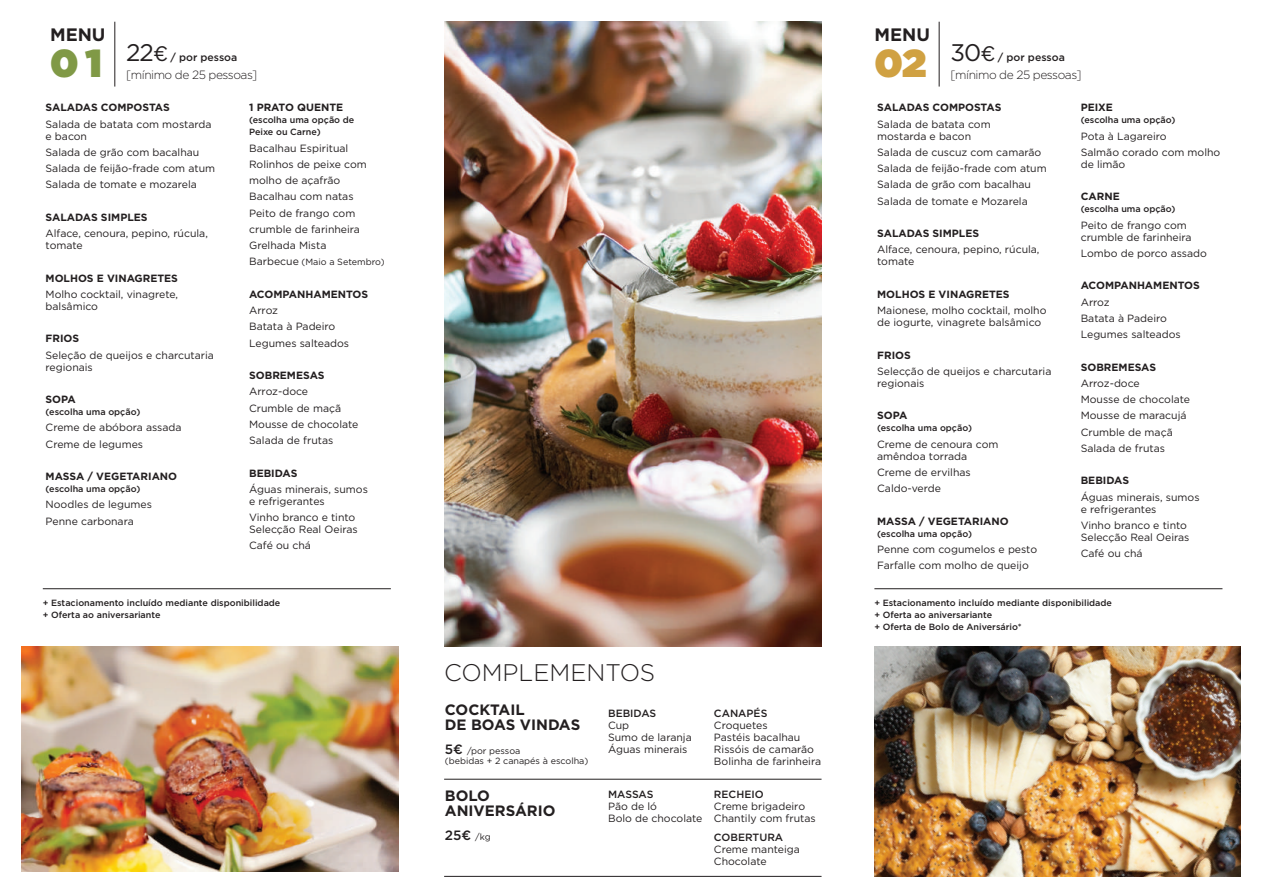
<style>
.page{position:relative;width:1263px;height:893px;background:#fff}
.page>*{position:absolute;margin:0;border:0;box-sizing:border-box;transform-origin:0 0}
.t1{font:900 39px "Gotham";color:#809946}
.t2{font:300 24px "Gotham";color:#231f20}
.t3{font:700 18px "Gotham";color:#231f20}
.t4{font:700 15px/15px "Gotham";color:#231f20}
.t5{font:500 13.5px "Gotham";color:#231f20}
.t6{font:300 12px "Gotham";letter-spacing:-.04em;color:#231f20}
.t7{font:10.5px/16.2px "Gotham";color:#231f20}
.t8{font:700 10.5px "Gotham";color:#231f20}
.t9{font:500 10.5px "Gotham";color:#231f20}
.t10{font:500 9px/12px "Gotham";color:#231f20}
.t11{font:9px/10.5px "Gotham";color:#231f20}
.s1{font-weight:400;font-size:24px}
.s2{font-weight:400;font-size:21px}
.s3{font-size:10.5px}
.s4{font-weight:500;font-size:13.5px}
.s5{font-weight:400;font-size:9px}
.s6{font-weight:900;font-size:39px;color:#d0a142}
</style>
<div class="page">
<img style="left:874px;top:646px;width:366px;height:231px">
<img style="left:444px;top:21px;width:377px;height:625px">
<img style="left:21px;top:646px;width:378px;height:226px">
<hr style="left:43px;top:588px;width:348px;height:1px;background:#231f20">
<hr style="left:874px;top:588px;width:348px;height:1px;background:#231f20">
<hr style="left:114px;top:22px;width:1px;height:65px;background:#231f20">
<hr style="left:939px;top:22px;width:1px;height:65px;background:#231f20">
<hr style="left:444px;top:779px;width:377px;height:1px;background:#231f20">
<hr style="left:444px;top:876px;width:377px;height:1px;background:#231f20">
<h3 class="t3" style="left:50px;top:23px;width:57px">MENU</h3>
<h1 class="t1" style="left:50px;top:35px;width:53px">0 1</h1>
<p class="t8" style="left:46px;top:101px;width:126px">SALADAS COMPOSTAS</p>
<p class="t7" style="left:46px;top:118px;width:167px;line-height:12px">Salada de batata com mostarda e bacon</p>
<p class="t7" style="left:46px;top:144px;width:171px">Salada de grão com bacalhau<br>Salada de feijão-frade com atum<br>Salada de tomate e mozarela</p>
<p class="t8" style="left:46px;top:210px;width:104px">SALADAS SIMPLES</p>
<p class="t7" style="left:46px;top:227px;width:164px;line-height:12px">Alface, cenoura, pepino, rúcula, tomate</p>
<p class="t8" style="left:46px;top:271px;width:134px">MOLHOS E VINAGRETES</p>
<p class="t7" style="left:46px;top:288px;width:134px;line-height:12px">Molho cocktail, vinagrete, balsâmico</p>
<p class="t8" style="left:46px;top:332px;width:35px">FRIOS</p>
<p class="t7" style="left:46px;top:349px;width:170px;line-height:12px">Seleção de queijos e charcutaria regionais</p>
<p class="t8" style="left:46px;top:392px;width:32px">SOPA</p>
<p class="t10" style="left:46px;top:406px;width:96px">(escolha uma opção)</p>
<p class="t7" style="left:46px;top:419px;width:138px">Creme de abóbora assada<br>Creme de legumes</p>
<p class="t8" style="left:46px;top:469px;width:133px">MASSA / VEGETARIANO</p>
<p class="t10" style="left:46px;top:483px;width:96px">(escolha uma opção)</p>
<p class="t7" style="left:46px;top:496px;width:108px">Noodles de legumes<br>Penne carbonara</p>
<p class="t9" style="left:126px;top:50px;width:113px"><span class="s1">22</span><span class="s2">€</span> / por pessoa</p>
<p class="t6" style="left:126px;top:67px;width:133px">[mínimo de 25 pessoas]</p>
<p class="t8" style="left:249px;top:101px;width:96px">1 PRATO QUENTE</p>
<p class="t10" style="left:249px;top:114px;width:107px">(escolha uma opção de<br>Peixe ou Carne)</p>
<p class="t7" style="left:249px;top:140px;width:119px">Bacalhau Espiritual<br>Rolinhos de peixe com molho de açafrão<br>Bacalhau com natas<br>Peito de frango com crumble de farinheira<br>Grelhada Mista</p>
<p class="t11" style="left:249px;top:257px;width:137px"><span class="s3">Barbecue</span> (Maio a Setembro)</p>
<p class="t8" style="left:249px;top:287px;width:121px">ACOMPANHAMENTOS</p>
<p class="t7" style="left:249px;top:302px;width:102px">Arroz<br>Batata à Padeiro<br>Legumes salteados</p>
<p class="t8" style="left:249px;top:368px;width:77px">SOBREMESAS</p>
<p class="t7" style="left:249px;top:383px;width:111px">Arroz-doce<br>Crumble de maçã<br>Mousse de chocolate<br>Salada de frutas</p>
<p class="t8" style="left:249px;top:466px;width:50px">BEBIDAS</p>
<p class="t7" style="left:249px;top:483px;width:120px;line-height:12px">Águas minerais, sumos e refrigerantes</p>
<p class="t7" style="left:249px;top:511px;width:110px;line-height:12px">Vinho branco e tinto<br>Selecção Real Oeiras</p>
<p class="t7" style="left:249px;top:537px;width:63px">Café ou chá</p>
<p class="t10" style="left:43px;top:596px;width:239px">+ Estacionamento incluído mediante disponibilidade + Oferta ao aniversariante</p>
<h2 class="t2" style="left:444px;top:657px;width:213px">COMPLEMENTOS</h2>
<p class="t9" style="left:608px;top:706px;width:50px">BEBIDAS</p>
<p class="t7" style="left:608px;top:719px;width:85px;line-height:12px">Cup<br>Sumo de laranja<br>Águas minerais</p>
<h3 class="t4" style="left:445px;top:702px;width:137px">COCKTAIL<br>DE BOAS VINDAS</h3>
<p class="t11" style="left:445px;top:745px;width:145px"><span class="s4">5€</span> /por pessoa<br>(bebidas + 2 canapés à escolha)</p>
<h3 class="t4" style="left:445px;top:788px;width:112px">BOLO<br>ANIVERSÁRIO</h3>
<p class="t5" style="left:445px;top:827px;width:47px">25€ <span class="s5">/kg</span></p>
<p class="t9" style="left:608px;top:787px;width:47px">MASSAS</p>
<p class="t7" style="left:608px;top:800px;width:96px;line-height:12px">Pão de ló<br>Bolo de chocolate</p>
<p class="t9" style="left:714px;top:706px;width:55px">CANAPÉS</p>
<p class="t7" style="left:714px;top:719px;width:109px;line-height:12px">Croquetes<br>Pastéis bacalhau<br>Rissóis de camarão<br>Bolinha de farinheira</p>
<p class="t9" style="left:714px;top:787px;width:51px">RECHEIO</p>
<p class="t7" style="left:714px;top:800px;width:103px;line-height:12px">Creme brigadeiro<br>Chantily com frutas</p>
<p class="t9" style="left:714px;top:831px;width:71px">COBERTURA</p>
<p class="t7" style="left:714px;top:843px;width:87px;line-height:12px">Creme manteiga<br>Chocolate</p>
<h3 class="t3" style="left:874px;top:23px;width:57px">MENU</h3>
<p class="t9" style="left:874px;top:50px;width:192px"><span class="s6">02</span> <span class="s1">30</span><span class="s2">€</span> / por pessoa</p>
<p class="t6" style="left:950px;top:67px;width:133px">[mínimo de 25 pessoas]</p>
<p class="t8" style="left:877px;top:101px;width:126px">SALADAS COMPOSTAS</p>
<p class="t7" style="left:877px;top:118px;width:115px;line-height:12px">Salada de batata com mostarda e bacon</p>
<p class="t7" style="left:877px;top:144px;width:171px">Salada de cuscuz com camarão<br>Salada de feijão-frade com atum<br>Salada de grão com bacalhau<br>Salada de tomate e Mozarela</p>
<p class="t8" style="left:877px;top:226px;width:104px">SALADAS SIMPLES</p>
<p class="t7" style="left:877px;top:243px;width:164px;line-height:12px">Alface, cenoura, pepino, rúcula, tomate</p>
<p class="t8" style="left:877px;top:287px;width:134px">MOLHOS E VINAGRETES</p>
<p class="t7" style="left:877px;top:304px;width:171px;line-height:12px">Maionese, molho cocktail, molho de iogurte, vinagrete balsâmico</p>
<p class="t8" style="left:877px;top:348px;width:35px">FRIOS</p>
<p class="t7" style="left:877px;top:365px;width:176px;line-height:12px">Selecção de queijos e charcutaria regionais</p>
<p class="t8" style="left:877px;top:409px;width:32px">SOPA</p>
<p class="t10" style="left:877px;top:422px;width:96px">(escolha uma opção)</p>
<p class="t7" style="left:877px;top:438px;width:123px;line-height:12px">Creme de cenoura com amêndoa torrada</p>
<p class="t7" style="left:877px;top:464px;width:95px">Creme de ervilhas<br>Caldo-verde</p>
<p class="t8" style="left:877px;top:514px;width:133px">MASSA / VEGETARIANO</p>
<p class="t10" style="left:877px;top:527px;width:96px">(escolha uma opção)</p>
<p class="t7" style="left:877px;top:541px;width:161px">Penne com cogumelos e pesto<br>Farfalle com molho de queijo</p>
<p class="t8" style="left:1081px;top:101px;width:34px">PEIXE</p>
<p class="t10" style="left:1081px;top:114px;width:96px">(escolha uma opção)</p>
<p class="t7" style="left:1081px;top:128px;width:141px">Pota à Lagareiro<br>Salmão corado com molho</p>
<p class="t7" style="left:1081px;top:156px;width:46px">de limão</p>
<p class="t8" style="left:1081px;top:190px;width:40px">CARNE</p>
<p class="t10" style="left:1081px;top:203px;width:96px">(escolha uma opção)</p>
<p class="t7" style="left:1081px;top:219px;width:112px;line-height:12px">Peito de frango com crumble de farinheira</p>
<p class="t7" style="left:1081px;top:245px;width:128px">Lombo de porco assado</p>
<p class="t8" style="left:1081px;top:279px;width:121px">ACOMPANHAMENTOS</p>
<p class="t7" style="left:1081px;top:294px;width:102px">Arroz<br>Batata à Padeiro<br>Legumes salteados</p>
<p class="t8" style="left:1081px;top:360px;width:77px">SOBREMESAS</p>
<p class="t7" style="left:1081px;top:375px;width:111px">Arroz-doce<br>Mousse de chocolate<br>Mousse de maracujá<br>Crumble de maçã<br>Salada de frutas</p>
<p class="t8" style="left:1081px;top:474px;width:50px">BEBIDAS</p>
<p class="t7" style="left:1081px;top:491px;width:120px;line-height:12px">Águas minerais, sumos e refrigerantes</p>
<p class="t7" style="left:1081px;top:519px;width:110px;line-height:12px">Vinho branco e tinto<br>Selecção Real Oeiras</p>
<p class="t7" style="left:1081px;top:545px;width:63px">Café ou chá</p>
<p class="t10" style="left:874px;top:596px;width:239px">+ Estacionamento incluído mediante disponibilidade + Oferta ao aniversariante<br>+ Oferta de Bolo de Aniversário*</p>
</div>
